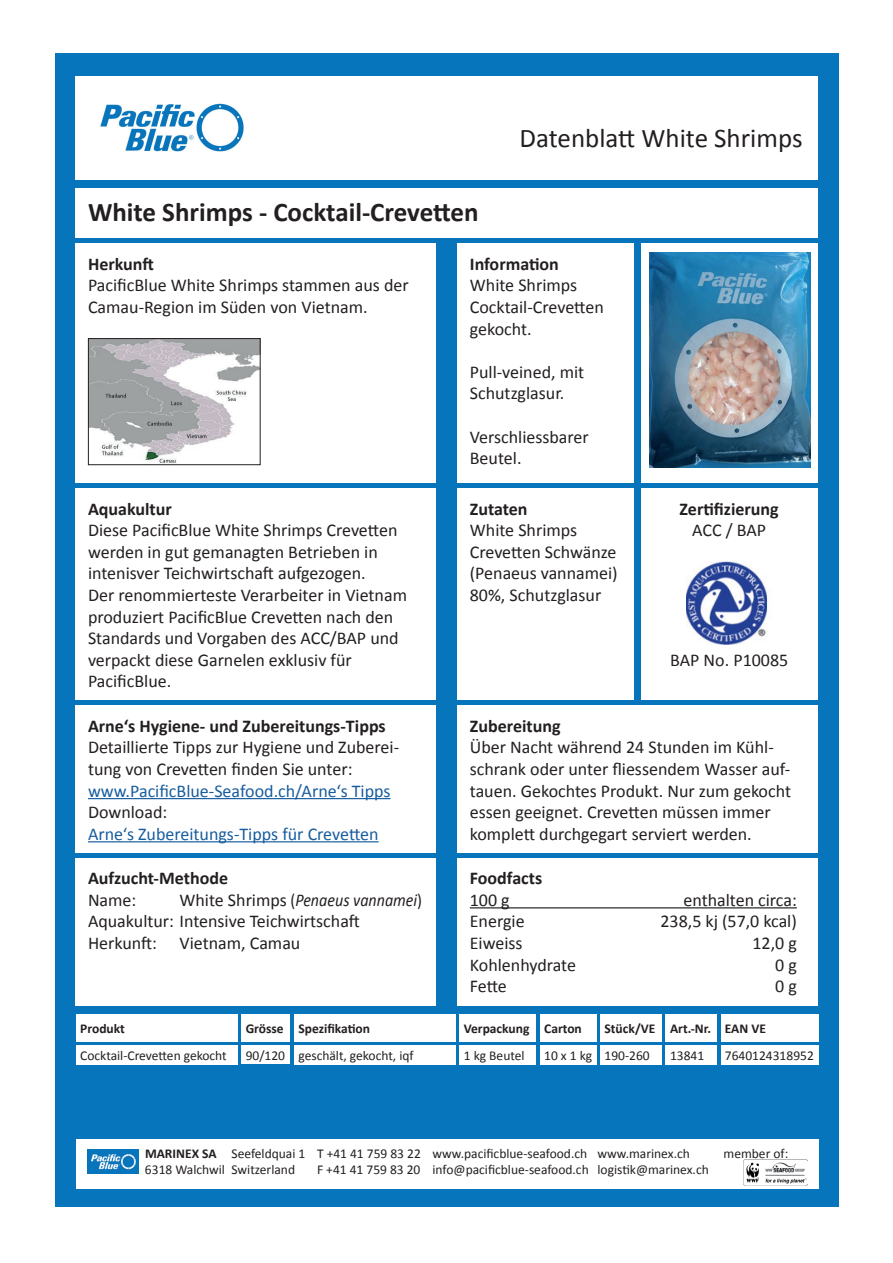
<style>
.page{position:relative;width:893px;height:1263px;background:#fff}
.page>*{position:absolute;margin:0;border:0;box-sizing:border-box;transform-origin:0 0}
.t1{font:700 27px "Calibri";color:#231f20}
.t2{font:27px "Calibri";color:#231f20}
.t3{font:18px/21.6px "Calibri";color:#231f20}
.t4{font:700 18px "Calibri";color:#231f20}
.t5{font:18px "Calibri";color:#175d9e}
.t6{font:13.5px "Calibri";color:#231f20}
.t7{font:700 13.5px "Calibri";color:#231f20}
.s1{font-style:italic}
.s2{font-weight:700}
</style>
<div class="page">
<div style="left:56px;top:53px;width:783px;height:1154px;background:#0775bc"></div>
<div style="left:75px;top:188px;width:743px;height:50px;background:#fff"></div>
<div style="left:75px;top:76px;width:743px;height:103px;background:#fff"></div>
<img style="left:100px;top:103px;width:144px;height:49px">
<div style="left:76px;top:1139px;width:742px;height:49px;background:#fff"></div>
<img style="left:743px;top:1159px;width:64px;height:26px">
<img style="left:88px;top:1149px;width:51px;height:24px">
<div style="left:75px;top:858px;width:361px;height:147px;background:#fff"></div>
<div style="left:457px;top:858px;width:361px;height:147px;background:#fff"></div>
<hr style="left:470px;top:907px;width:327px;height:1px;background:#231f20">
<div style="left:76px;top:1014px;width:162px;height:28px;background:#fff"></div>
<div style="left:241px;top:1014px;width:49px;height:28px;background:#fff"></div>
<div style="left:294px;top:1014px;width:162px;height:28px;background:#fff"></div>
<div style="left:666px;top:1014px;width:51px;height:28px;background:#fff"></div>
<div style="left:600px;top:1014px;width:62px;height:28px;background:#fff"></div>
<div style="left:540px;top:1014px;width:56px;height:28px;background:#fff"></div>
<div style="left:460px;top:1014px;width:76px;height:28px;background:#fff"></div>
<div style="left:721px;top:1014px;width:97px;height:28px;background:#fff"></div>
<div style="left:460px;top:1045px;width:76px;height:19px;background:#fff"></div>
<div style="left:600px;top:1045px;width:62px;height:19px;background:#fff"></div>
<div style="left:540px;top:1045px;width:56px;height:19px;background:#fff"></div>
<div style="left:666px;top:1045px;width:51px;height:19px;background:#fff"></div>
<div style="left:76px;top:1045px;width:162px;height:19px;background:#fff"></div>
<div style="left:241px;top:1045px;width:49px;height:19px;background:#fff"></div>
<div style="left:294px;top:1045px;width:162px;height:19px;background:#fff"></div>
<div style="left:721px;top:1045px;width:97px;height:19px;background:#fff"></div>
<div style="left:75px;top:243px;width:361px;height:240px;background:#fff"></div>
<img style="left:90px;top:340px;width:169px;height:123px">
<div style="left:88px;top:338px;width:173px;height:127px;border:1px solid #231f20"></div>
<div style="left:457px;top:243px;width:177px;height:240px;background:#fff"></div>
<div style="left:641px;top:243px;width:177px;height:240px;background:#fff"></div>
<img style="left:649px;top:252px;width:162px;height:215px">
<div style="left:75px;top:705px;width:361px;height:147px;background:#fff"></div>
<hr style="left:88px;top:798px;width:303px;height:1px;background:#175d9e">
<hr style="left:88px;top:841px;width:291px;height:1px;background:#175d9e">
<div style="left:457px;top:705px;width:361px;height:147px;background:#fff"></div>
<div style="left:75px;top:488px;width:361px;height:212px;background:#fff"></div>
<div style="left:641px;top:488px;width:177px;height:212px;background:#fff"></div>
<img style="left:687px;top:561px;width:81px;height:83px">
<div style="left:457px;top:488px;width:177px;height:212px;background:#fff"></div>
<h1 class="t1" style="left:88px;top:195px;width:392px">White Shrimps - Cocktail-Crevetten</h1>
<h1 class="t2" style="left:520px;top:121px;width:285px">Datenblatt White Shrimps</h1>
<p class="t4" style="left:88px;top:252px;width:67px">Herkunft</p>
<p class="t3" style="left:88px;top:275px;width:322px">PacificBlue White Shrimps stammen aus der<br>Camau-Region im Süden von Vietnam.</p>
<p class="t4" style="left:470px;top:252px;width:91px">Information</p>
<p class="t3" style="left:470px;top:275px;width:135px">White Shrimps<br>Cocktail-Crevetten gekocht.</p>
<p class="t3" style="left:470px;top:361px;width:116px">Pull-veined, mit<br>Schutzglasur.</p>
<p class="t3" style="left:470px;top:426px;width:121px">Verschliessbarer<br>Beutel.</p>
<p class="t4" style="left:88px;top:497px;width:85px">Aquakultur</p>
<p class="t3" style="left:88px;top:519px;width:321px">Diese PacificBlue White Shrimps Crevetten werden in gut gemanagten Betrieben in intenisver Teichwirtschaft aufgezogen.<br>Der renommierteste Verarbeiter in Vietnam produziert PacificBlue Crevetten nach den Standards und Vorgaben des ACC/BAP und verpackt diese Garnelen exklusiv für PacificBlue.</p>
<p class="t4" style="left:470px;top:497px;width:59px">Zutaten</p>
<p class="t3" style="left:470px;top:519px;width:149px">White Shrimps<br>Crevetten Schwänze (Penaeus vannamei)<br>80%, Schutzglasur</p>
<p class="t4" style="left:680px;top:497px;width:101px">Zertifizierung</p>
<p class="t3" style="left:692px;top:519px;width:75px">ACC / BAP</p>
<p class="t3" style="left:670px;top:649px;width:120px">BAP No. P10085</p>
<p class="t4" style="left:88px;top:714px;width:299px">Arne‘s Hygiene- und Zubereitungs-Tipps</p>
<p class="t3" style="left:88px;top:737px;width:313px">Detaillierte Tipps zur Hygiene und Zuberei&shy;tung von Crevetten finden Sie unter:</p>
<p class="t5" style="left:88px;top:779px;width:304px">www.PacificBlue-Seafood.ch/Arne‘s Tipps</p>
<p class="t3" style="left:88px;top:801px;width:81px">Download:</p>
<p class="t5" style="left:88px;top:822px;width:292px">Arne‘s Zubereitungs-Tipps für Crevetten</p>
<p class="t4" style="left:470px;top:714px;width:92px">Zubereitung</p>
<p class="t3" style="left:470px;top:737px;width:323px">Über Nacht während 24 Stunden im Kühl&shy;schrank oder unter fliessendem Wasser auf&shy;tauen. Gekochtes Produkt. Nur zum gekocht essen geeignet. Crevetten müssen immer komplett durchgegart serviert werden.</p>
<p class="t4" style="left:88px;top:867px;width:142px">Aufzucht-Methode</p>
<p class="t3" style="left:88px;top:889px;width:50px">Name:</p>
<p class="t3" style="left:88px;top:889px;width:336px;text-indent:91px">White Shrimps (<span class="s1">Penaeus vannamei</span>)<br>Aquakultur: Intensive Teichwirtschaft<br>Herkunft: Vietnam, Camau</p>
<p class="t4" style="left:470px;top:867px;width:74px">Foodfacts</p>
<p class="t3" style="left:470px;top:889px;width:41px">100 g</p>
<p class="t3" style="left:683px;top:889px;width:115px">enthalten circa:</p>
<p class="t3" style="left:470px;top:911px;width:56px">Energie</p>
<p class="t3" style="left:660px;top:911px;width:138px">238,5 kj (57,0 kcal)</p>
<p class="t3" style="left:470px;top:932px;width:54px">Eiweiss</p>
<p class="t3" style="left:752px;top:932px;width:46px">12,0 g</p>
<p class="t3" style="left:470px;top:954px;width:108px">Kohlenhydrate</p>
<p class="t3" style="left:775px;top:954px;width:23px">0 g</p>
<p class="t3" style="left:470px;top:975px;width:39px">Fette</p>
<p class="t3" style="left:775px;top:975px;width:23px">0 g</p>
<p class="t7" style="left:80px;top:1020px;width:46px">Produkt</p>
<p class="t7" style="left:246px;top:1020px;width:126px">Grösse Spezifikation</p>
<p class="t7" style="left:464px;top:1020px;width:120px">Verpackung Carton</p>
<p class="t7" style="left:605px;top:1020px;width:163px">Stück/VE Art.-Nr. EAN VE</p>
<p class="t6" style="left:80px;top:1046px;width:148px">Cocktail-Crevetten gekocht</p>
<p class="t6" style="left:246px;top:1046px;width:169px">90/120 geschält, gekocht, iqf</p>
<p class="t6" style="left:464px;top:1046px;width:62px">1 kg Beutel</p>
<p class="t6" style="left:544px;top:1046px;width:107px">10 x 1 kg 190-260</p>
<p class="t6" style="left:670px;top:1046px;width:36px">13841</p>
<p class="t6" style="left:725px;top:1046px;width:90px">7640124318952</p>
<p class="t6" style="left:145px;top:1144px;width:546px"><span class="s2">MARINEX SA</span> Seefeldquai 1 T +41 41 759 83 22 www.pacificblue-seafood.ch www.marinex.ch</p>
<p class="t6" style="left:724px;top:1144px;width:66px">member of:</p>
<p class="t6" style="left:145px;top:1161px;width:152px">6318 Walchwil Switzerland</p>
<p class="t6" style="left:317px;top:1161px;width:393px">F +41 41 759 83 20 info@pacificblue-seafood.ch logistik@marinex.ch</p>
</div>
